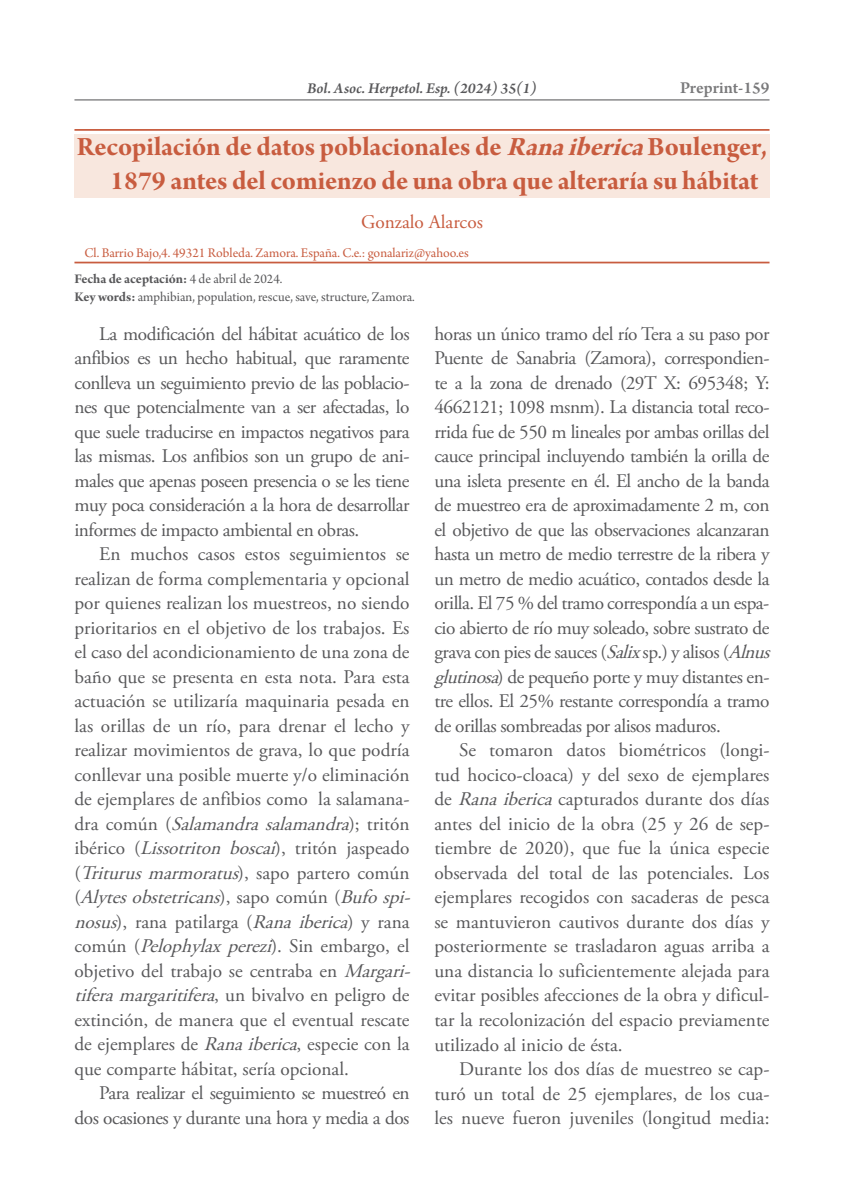
<style>
.page{position:relative;width:844px;height:1191px;background:#fff}
.page>*{position:absolute;margin:0;border:0;box-sizing:border-box;transform-origin:0 0}
.t1{font:28px/33.6px "Arno Pro Bold Subhead";letter-spacing:-.005em;color:#c85c3f}
.t2{font:19.25px/24.5px "Adobe Garamond Pro";letter-spacing:-.025em;color:#58585a;text-align:justify}
.t3{font:19.25px/24.5px "Adobe Garamond Pro";color:#58585a}
.t4{font:19.25px "Adobe Garamond Pro";color:#c85c3f}
.t5{font:600 17.5px "Arno Pro";color:#58585a}
.t6{font:italic 600 15.75px "Arno Pro";color:#58585a}
.t7{font:14px "Arno Pro Subhead";color:#c85c3f}
.t8{font:14px "Arno Pro Subhead";color:#58585a}
.t9{font:14px "Arno Pro Bold Subhead";letter-spacing:-.005em;color:#58585a}
.s1{font-style:italic}
.s2{font-family:"Arno Pro Subhead"}
.s3{font-family:"Arno Pro Bold Subhead"}
</style>
<div class="page">
<hr style="left:74px;top:99px;width:695px;height:2px;background:#58585a">
<div style="left:74px;top:134px;width:695px;height:64px;background:#f8e7de"></div>
<hr style="left:74px;top:129px;width:695px;height:2px;background:#c85c3f">
<hr style="left:74px;top:262px;width:695px;height:1px;background:#c85c3f">
<p class="t6" style="left:307px;top:79px;width:231px">Bol. Asoc. Herpetol. Esp. (2024) 35(1)</p>
<p class="t5" style="left:679px;top:78px;width:91px">Preprint-159</p>
<h1 class="t1" style="left:110px;top:132px;width:658px;text-indent:-33px">Recopilación de datos poblacionales de <span class="s1">Ranaiberica</span>Boulenger,<br>1879 antes del comienzo de una obra que alteraría su hábitat</h1>
<p class="t4" style="left:361px;top:210px;width:123px">Gonzalo Alarcos</p>
<p class="t7" style="left:84px;top:245px;width:386px">Cl. Barrio Bajo,4. 49321 Robleda. Zamora. España. C.e.: gonalariz@yahoo.es</p>
<p class="t9" style="left:74px;top:271px;width:209px">Fecha de aceptación: <span class="s2">4 de abril de 2024.</span></p>
<p class="t8" style="left:74px;top:289px;width:342px"><span class="s3">Key words:</span> amphibian, population, rescue, save, structure, Zamora.</p>
<p class="t2" style="left:74px;top:322px;width:336px;text-indent:25px">La modificación del hábitat acuático de los anfibios es un hecho habitual, que raramente conlleva un seguimiento previo de las poblacio&shy;nes que potencialmente van a ser afectadas, lo que suele traducirse en impactos negativos para las mismas. Los anfibios son un grupo de ani&shy;males que apenas poseen presencia o se les tiene muy poca consideración a la hora de desarrollar informes de impacto ambiental en obras.</p>
<p class="t3" style="left:74px;top:542px;width:343px;text-indent:25px">En muchos casos estos seguimientos se realizan de forma complementaria y opcional por quienes realizan los muestreos, no siendo prioritarios en el objetivo de los trabajos. Es el caso del acondicionamiento de una zona de baño que se presenta en esta nota. Para esta actuación se utilizaría maquinaria pesada en las orillas de un río, para drenar el lecho y realizar movimientos de grava, lo que podría conllevar una posible muerte y/o eliminación de ejemplares de anfibios como la salamana&shy;d r a c o m ú n ( <span class="s1">Salamandrasalamandra</span>) ; t r i t ó n ibérico (<span class="s1">Lissotriton boscai</span>), tritón jaspeado ( <span class="s1">Triturusmarmoratus</span>) , s a p o p a r t e r o c o m ú n ( <span class="s1">Alytesobstetricans</span>) , s a p o c o m ú n ( <span class="s1">Bufospi&shy;nosus</span>), rana patilarga (<span class="s1">Rana iberica</span>) y rana común (<span class="s1">Pelophylaxperezi</span>). Sin embargo, el objetivo del trabajo se centraba en <span class="s1">Margari&shy;tiferamargaritifera</span>, un bivalvo en peligro de extinción, de manera que el eventual rescate de ejemplares de <span class="s1">Ranaiberica</span>, especie con la que comparte hábitat, sería opcional.</p>
<p class="t2" style="left:74px;top:1081px;width:336px;text-align:right">Para realizar el seguimiento se muestreó en dos ocasiones y durante una hora y media a dos</p>
<p class="t2" style="left:434px;top:322px;width:343px;text-align:left">horas un único tramo del río Tera a su paso por Puente de Sanabria (Zamora), correspondien&shy;te a la zona de drenado (29T X: 695348; Y:<br>4662121; 1098 msnm). La distancia total reco&shy;rrida fue de 550 m lineales por ambas orillas del cauce principal incluyendo también la orilla de una isleta presente en él. El ancho de la banda de muestreo era de aproximadamente 2 m, con el objetivo de que las observaciones alcanzaran hasta un metro de medio terrestre de la ribera y un metro de medio acuático, contados desde la orilla. El 75 % del tramo correspondía a un espa&shy;cio abierto de río muy soleado, sobre sustrato de grava con pies de sauces (<span class="s1">Salix</span>sp.) y alisos (<span class="s1">Alnus glutinosa</span>) de pequeño porte y muy distantes en&shy;tre ellos. El 25% restante correspondía a tramo de orillas sombreadas por alisos maduros.</p>
<p class="t2" style="left:434px;top:738px;width:336px;text-indent:25px">Se tomaron datos biométricos (longi&shy;tud hocico-cloaca) y del sexo de ejemplares de <span class="s1">Ranaiberica</span>capturados durante dos días antes del inicio de la obra (25 y 26 de sep&shy;tiembre de 2020), que fue la única especie observada del total de las potenciales. Los ejemplares recogidos con sacaderas de pesca se mantuvieron cautivos durante dos días y posteriormente se trasladaron aguas arriba a una distancia lo suficientemente alejada para evitar posibles afecciones de la obra y dificul&shy;tar la recolonización del espacio previamente utilizado al inicio de ésta.</p>
<p class="t2" style="left:434px;top:1057px;width:336px;text-indent:25px">Durante los dos días de muestreo se cap&shy;turó un total de 25 ejemplares, de los cua&shy;les nueve fueron juveniles (longitud media:</p>
</div>
